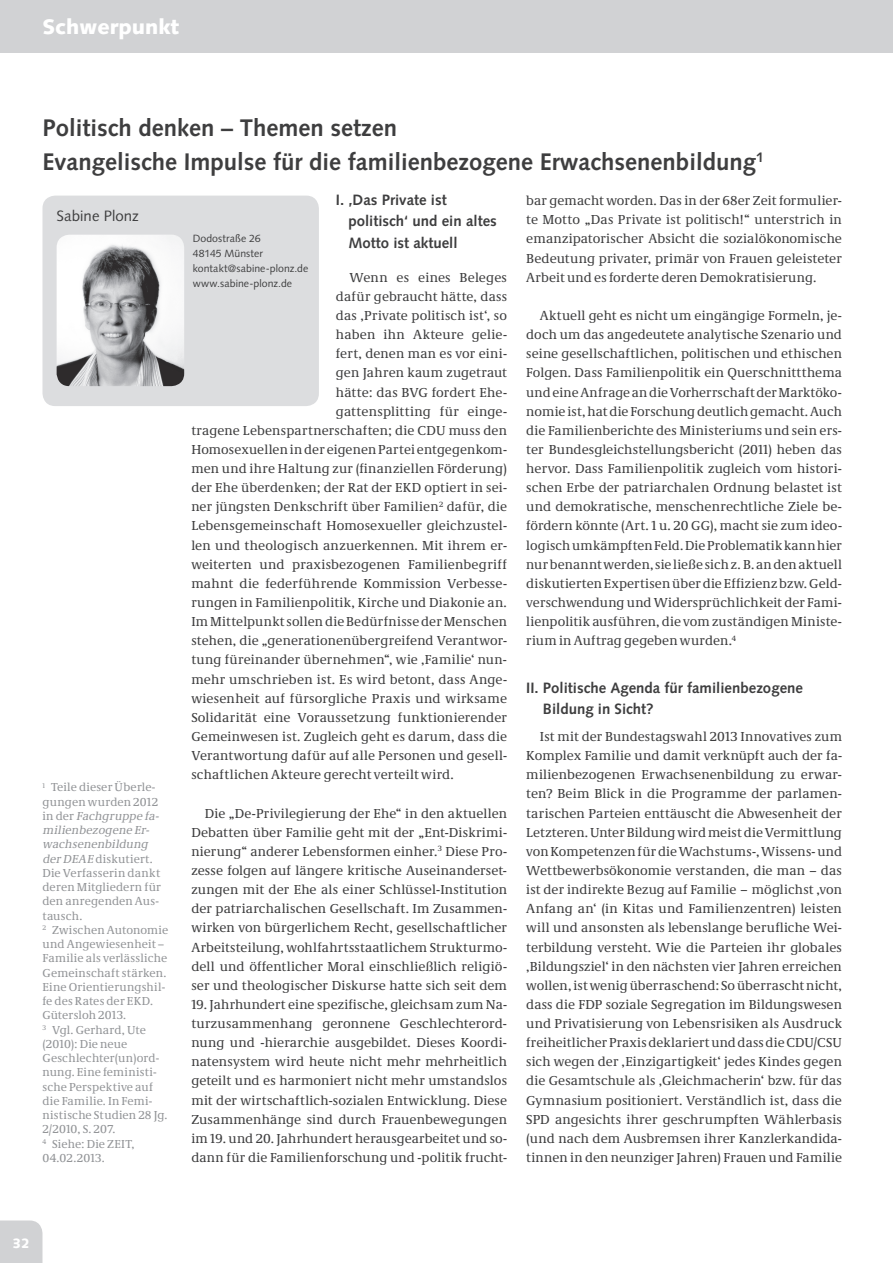
<style>
.page{position:relative;width:893px;height:1263px;background:#fff}
.page>*{position:absolute;margin:0;border:0;box-sizing:border-box;transform-origin:0 0}
.t1{font:700 24px/34px "Syntax LT Std";color:#3e3e3f}
.t2{font:900 21px "Syntax LT Std";color:#fff}
.t3{font:700 15px/21.3px "Syntax LT Std";color:#3e3e3f}
.t4{font:15px "Syntax LT Std";color:#3e3e3f}
.t5{font:13.5px/19.2px "Neue Demos";letter-spacing:.015em;color:#3e3e3f;text-align:justify}
.t6{font:900 13.5px "Syntax LT Std";color:#fff}
.t7{font:12px/14.2px "Neue Demos";letter-spacing:.015em;color:#939598}
.t8{font:10.5px/15px "Syntax LT Std";letter-spacing:.005em;color:#3e3e3f}
.s1{font-style:italic}
</style>
<div class="page">
<div style="left:0;top:0;width:893px;height:52px;background:#d1d2d4"></div>
<div style="left:0;top:1220px;width:42px;height:43px;background:#d1d2d4"></div>
<div style="left:42px;top:196px;width:277px;height:210px;background:#dcdddf;border-radius:13px"></div>
<img style="left:57px;top:235px;width:127px;height:151px">
<h2 class="t2" style="left:42px;top:14px;width:138px">Schwerpunkt</h2>
<h1 class="t1" style="left:42px;top:110px;width:723px">Politisch denken – Themen setzen<br>Evangelische Impulse für die familienbezogene Erwachsenenbildung<sup>1</sup></h1>
<p class="t4" style="left:57px;top:207px;width:84px">Sabine Plonz</p>
<p class="t7" style="left:42px;top:781px;width:127px"><sup>1</sup> Teile dieser Überle&shy;gungen wurden 2012<br>i n d e r <span class="s1">Fachgruppe fa&shy;milienbezogene Er&shy;wachsenenbildung der DEAE</span> diskutiert.<br>Die Verfasserin dankt deren Mitgliedern für den anregenden Aus&shy;tausch.<br><sup>2</sup> Zwischen Autonomie und Angewiesenheit –<br>Familie als verlässliche<br>Gemeinschaft stärken.<br>Eine Orientierungshil&shy;fe des Rates der EKD.<br>Gütersloh 2013.<br><sup>3</sup> Vgl. Gerhard, Ute (2010): Die neue<br>Geschlechter(un)ord&shy;nung. Eine feministi&shy;sche Perspektive auf die Familie. In Femi&shy;nistische Studien 28 Jg.<br>2/2010, S. 207.<br><sup>4</sup> Siehe: Die ZEIT,<br>04.02.2013.</p>
<p class="t3" style="left:348px;top:189px;width:150px;text-indent:-13px">I. ‚Das Private ist politisch‘ und ein altes<br>Motto ist aktuell</p>
<p class="t5" style="left:349px;top:269px;width:159px">Wenn es eines Beleges</p>
<p class="t5" style="left:336px;top:288px;width:173px">dafür gebraucht hätte, dass</p>
<p class="t5" style="left:336px;top:307px;width:173px">das ‚Private politisch ist‘, so</p>
<p class="t5" style="left:336px;top:326px;width:173px">haben ihn Akteure gelie-</p>
<p class="t5" style="left:336px;top:345px;width:173px">fert, denen man es vor eini-</p>
<p class="t5" style="left:336px;top:364px;width:173px">gen Jahren kaum zugetraut</p>
<p class="t5" style="left:336px;top:384px;width:173px">hätte: das BVG fordert Ehe-</p>
<p class="t5" style="left:336px;top:403px;width:173px">gattensplitting für einge-</p>
<p class="t5" style="left:191px;top:422px;width:317px">tragene Lebenspartnerschaften; die CDU muss den</p>
<p class="t5" style="left:191px;top:441px;width:317px">Homosexuellen in der eigenen Partei entgegenkom-</p>
<p class="t5" style="left:191px;top:460px;width:317px">men und ihre Haltung zur (finanziellen Förderung)</p>
<p class="t5" style="left:191px;top:479px;width:317px">der Ehe überdenken; der Rat der EKD optiert in sei-</p>
<p class="t5" style="left:191px;top:498px;width:317px">ner jüngsten Denkschrift über Familien<sup>2</sup> dafür, die</p>
<p class="t5" style="left:191px;top:518px;width:317px">Lebensgemeinschaft Homosexueller gleichzustel-</p>
<p class="t5" style="left:191px;top:537px;width:317px">len und theologisch anzuerkennen. Mit ihrem er-</p>
<p class="t5" style="left:191px;top:556px;width:317px">weiterten und praxisbezogenen Familienbegriff</p>
<p class="t5" style="left:191px;top:575px;width:317px">mahnt die federführende Kommission Verbesse-</p>
<p class="t5" style="left:191px;top:594px;width:317px">rungen in Familienpolitik, Kirche und Diakonie an.</p>
<p class="t5" style="left:191px;top:613px;width:317px">Im Mittelpunkt sollen die Bedürfnisse der Menschen</p>
<p class="t5" style="left:191px;top:632px;width:317px">stehen, die „generationenübergreifend Verantwor-</p>
<p class="t5" style="left:191px;top:651px;width:317px">tung füreinander übernehmen“, wie ‚Familie‘ nun-</p>
<p class="t5" style="left:191px;top:671px;width:317px">mehr umschrieben ist. Es wird betont, dass Ange-</p>
<p class="t5" style="left:191px;top:690px;width:317px">wiesenheit auf fürsorgliche Praxis und wirksame</p>
<p class="t5" style="left:191px;top:709px;width:317px">Solidarität eine Voraussetzung funktionierender</p>
<p class="t5" style="left:191px;top:728px;width:317px">Gemeinwesen ist. Zugleich geht es darum, dass die</p>
<p class="t5" style="left:191px;top:747px;width:317px">Verantwortung dafür auf alle Personen und gesell-</p>
<p class="t5" style="left:191px;top:766px;width:264px">schaftlichen Akteure gerecht verteilt wird.</p>
<p class="t5" style="left:191px;top:805px;width:317px;text-indent:14px">Die „De-Privilegierung der Ehe“ in den aktuellen Debatten über Familie geht mit der „Ent-Diskrimi&shy;nierung“ anderer Lebensformen einher.<sup>3</sup> Diese Pro&shy;zesse folgen auf längere kritische Auseinanderset&shy;zungen mit der Ehe als einer Schlüssel-Institution der patriarchalischen Gesellschaft. Im Zusammen&shy;wirken von bürgerlichem Recht, gesellschaftlicher Arbeitsteilung, wohlfahrtsstaatlichem Strukturmo&shy;dell und öffentlicher Moral einschließlich religiö&shy;ser und theologischer Diskurse hatte sich seit dem</p>
<p class="t5" style="left:191px;top:996px;width:317px">19. Jahrhundert eine spezifische, gleichsam zum Na&shy;turzusammenhang geronnene Geschlechterord&shy;nung und -hierarchie ausgebildet. Dieses Koordi&shy;natensystem wird heute nicht mehr mehrheitlich geteilt und es harmoniert nicht mehr umstandslos mit der wirtschaftlich-sozialen Entwicklung. Diese Zusammenhänge sind durch Frauenbewegungen im 19. und 20. Jahrhundert herausgearbeitet und so&shy;dann für die Familienforschung und -politik frucht-</p>
<p class="t8" style="left:193px;top:231px;width:117px">Dodostraße 26<br>48145 Münster kontakt@sabine-plonz.de www.sabine-plonz.de</p>
<p class="t5" style="left:526px;top:192px;width:317px">bar gemacht worden. Das in der 68er Zeit formulier&shy;te Motto „Das Private ist politisch!“ unterstrich in emanzipatorischer Absicht die sozialökonomische Bedeutung privater, primär von Frauen geleisteter Arbeit und es forderte deren Demokratisierung.</p>
<p class="t5" style="left:526px;top:307px;width:317px;text-indent:14px">Aktuell geht es nicht um eingängige Formeln, je&shy;doch um das angedeutete analytische Szenario und seine gesellschaftlichen, politischen und ethischen Folgen. Dass Familienpolitik ein Querschnittthema und eine Anfrage an die Vorherrschaft der Marktöko&shy;nomie ist, hat die Forschung deutlich gemacht. Auch die Familienberichte des Ministeriums und sein ers&shy;ter Bundesgleichstellungsbericht (2011) heben das hervor. Dass Familienpolitik zugleich vom histori&shy;schen Erbe der patriarchalen Ordnung belastet ist und demokratische, menschenrechtliche Ziele be&shy;fördern könnte (Art. 1 u. 20 GG), macht sie zum ideo&shy;logisch umkämpften Feld. Die Problematik kann hier nur benannt werden, sie ließe sich z. B. an den aktuell diskutierten Expertisen über die Effizienz bzw. Geld&shy;verschwendung und Widersprüchlichkeit der Fami&shy;lienpolitik ausführen, die vom zuständigen Ministe&shy;rium in Auftrag gegeben wurden.<sup>4</sup></p>
<p class="t3" style="left:543px;top:677px;width:262px;text-indent:-17px">II. Politische Agenda für familienbezogene<br>Bildung in Sicht?</p>
<p class="t5" style="left:526px;top:728px;width:317px;text-indent:14px">Ist mit der Bundestagswahl 2013 Innovatives zum Komplex Familie und damit verknüpft auch der fa&shy;milienbezogenen Erwachsenenbildung zu erwar&shy;ten? Beim Blick in die Programme der parlamen&shy;tarischen Parteien enttäuscht die Abwesenheit der Letzteren. Unter Bildung wird meist die Vermittlung von Kompetenzen für die Wachstums-, Wissens- und Wettbewerbsökonomie verstanden, die man – das ist der indirekte Bezug auf Familie – möglichst ‚von Anfang an‘ (in Kitas und Familienzentren) leisten will und ansonsten als lebenslange berufliche Wei&shy;terbildung versteht. Wie die Parteien ihr globales ‚Bildungsziel‘ in den nächsten vier Jahren erreichen wollen, ist wenig überraschend: So überrascht nicht, dass die FDP soziale Segregation im Bildungswesen und Privatisierung von Lebensrisiken als Ausdruck freiheitlicher Praxis deklariert und dass die CDU/CSU sich wegen der ‚Einzigartigkeit‘ jedes Kindes gegen die Gesamtschule als ‚Gleichmacherin‘ bzw. für das Gymnasium positioniert. Verständlich ist, dass die SPD angesichts ihrer geschrumpften Wählerbasis (und nach dem Ausbremsen ihrer Kanzlerkandida&shy;tinnen in den neunziger Jahren) Frauen und Familie</p>
<p class="t6" style="left:12px;top:1235px;width:19px">32</p>
</div>
